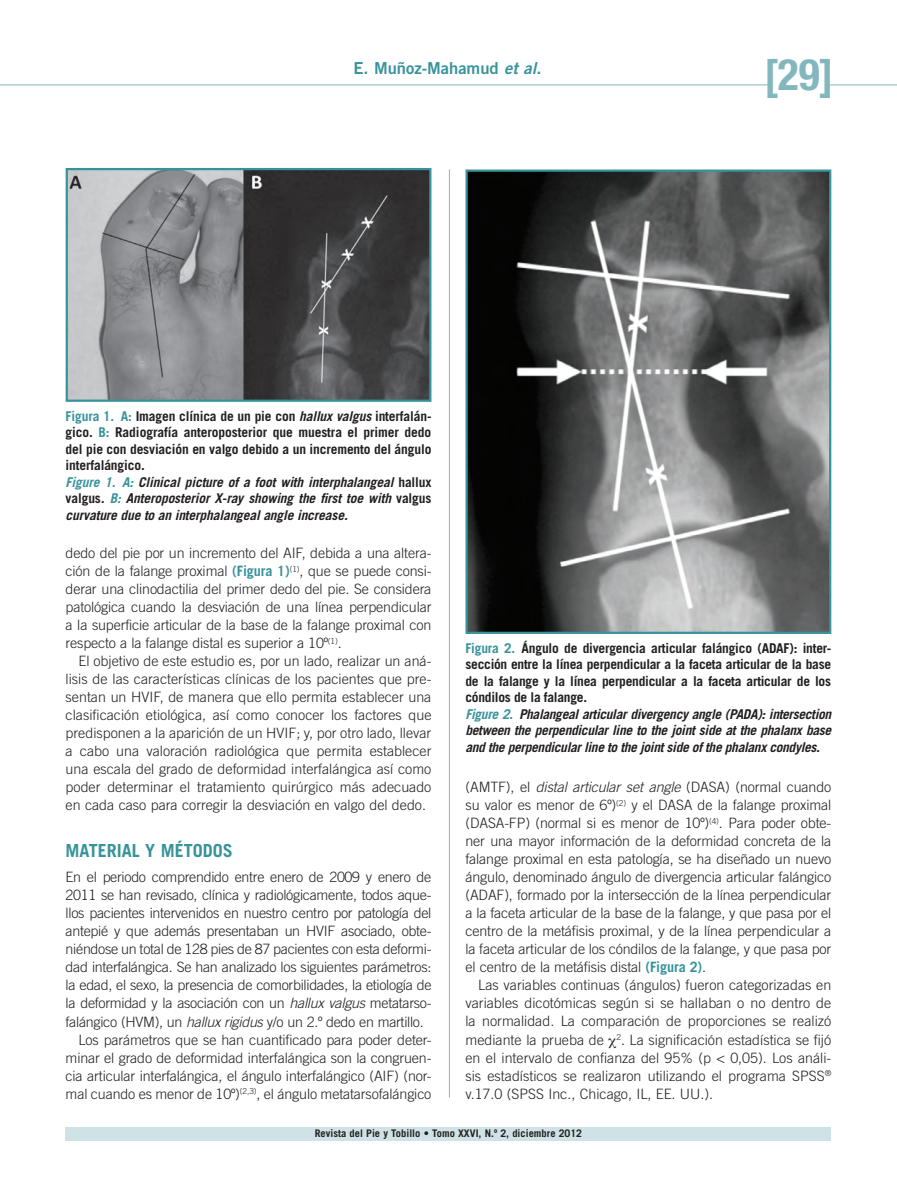
<style>
.page{position:relative;width:897px;height:1193px;background:#fff}
.page>*{position:absolute;margin:0;border:0;box-sizing:border-box;transform-origin:0 0}
.t1{font:700 condensed 43.5px "Helvetica Neue LT Std";color:#82b7bd}
.t2{font:700 18px "Trade Gothic LT Std";color:#37939b}
.t3{font:16.5px "Trade Gothic LT Std Bd 2";color:#37939b}
.t4{font:300 14.25px "Trade Gothic LT Std";letter-spacing:-.01em;color:#231f20}
.t5{font:700 13.5px/16.5px "Trade Gothic LT Std";letter-spacing:-.015em;color:#231f20}
.t6{font:700 10.5px "Trade Gothic LT Std";color:#231f20}
.s1{font-family:"Trade Gothic LT Std Bd 2 Obl"}
.s2{color:#37939b}
.s3{font-style:italic}
.s4{font-style:italic;color:#37939b}
.s5{font-weight:700;color:#37939b}
</style>
<div class="page">
<hr style="left:2px;top:84px;width:769px;height:1px;background:#82b7bd">
<hr style="left:828px;top:84px;width:69px;height:1px;background:#82b7bd">
<div style="left:66px;top:1127px;width:765px;height:13px;background:#cfe3e6"></div>
<img style="left:69px;top:171px;width:359px;height:228px">
<div style="left:66px;top:168px;width:365px;height:234px;border:2px solid #37939b"></div>
<img style="left:468px;top:172px;width:360px;height:459px">
<div style="left:465px;top:169px;width:366px;height:465px;border:2px solid #37939b"></div>
<hr style="left:449px;top:169px;width:1px;height:928px;background:#82b7bd">
<p class="t3" style="left:353px;top:57px;width:190px">E. Muñoz-Mahamud <span class="s1">et al</span>.</p>
<p class="t1" style="left:764px;top:49px;width:71px">[29]</p>
<p class="t5" style="left:66px;top:407px;width:367px"><span class="s2">Figura 1. A:</span> Imagen clínica de un pie con <span class="s3">hallux valgus</span> interfalán&shy;gico. <span class="s2">B:</span> Radiografía anteroposterior que muestra el primer dedo del pie con desviación en valgo debido a un incremento del ángulo interfalángico.<br><span class="s4">Figure 1. A:</span> <span class="s3">Clinical picture of a foot with interphalangeal</span> hallux valgus<span class="s3">.</span> <span class="s4">B:</span> <span class="s3">Anteroposterior X-ray showing the first toe with</span> valgus <span class="s3">curvature due to an interphalangeal angle increase.</span></p>
<p class="t4" style="left:66px;top:544px;width:367px">dedo del pie por un incremento del AIF, debida a una altera-</p>
<p class="t4" style="left:66px;top:562px;width:367px">ción de la falange proximal <span class="s5">(Figura 1)</span><sup>(1)</sup>, que se puede consi-</p>
<p class="t4" style="left:66px;top:580px;width:367px">derar una clinodactilia del primer dedo del pie. Se considera</p>
<p class="t4" style="left:66px;top:598px;width:367px">patológica cuando la desviación de una línea perpendicular</p>
<p class="t4" style="left:66px;top:616px;width:367px">a la superficie articular de la base de la falange proximal con</p>
<p class="t4" style="left:66px;top:634px;width:277px">respecto a la falange distal es superior a 10º<sup>(1)</sup>.</p>
<p class="t4" style="left:78px;top:652px;width:354px">El objetivo de este estudio es, por un lado, realizar un aná-</p>
<p class="t4" style="left:66px;top:670px;width:367px">lisis de las características clínicas de los pacientes que pre-</p>
<p class="t4" style="left:66px;top:688px;width:367px">sentan un HVIF, de manera que ello permita establecer una</p>
<p class="t4" style="left:66px;top:706px;width:367px">clasificación etiológica, así como conocer los factores que</p>
<p class="t4" style="left:66px;top:724px;width:367px">predisponen a la aparición de un HVIF; y, por otro lado, llevar</p>
<p class="t4" style="left:66px;top:742px;width:367px">a cabo una valoración radiológica que permita establecer</p>
<p class="t4" style="left:66px;top:760px;width:367px">una escala del grado de deformidad interfalángica así como</p>
<p class="t4" style="left:66px;top:778px;width:367px">poder determinar el tratamiento quirúrgico más adecuado</p>
<p class="t4" style="left:66px;top:796px;width:362px">en cada caso para corregir la desviación en valgo del dedo.</p>
<p class="t2" style="left:66px;top:839px;width:129px">MATERIAL Y MÉTODO</p>
<p class="t2" style="left:223px;top:839px;width:12px">S</p>
<p class="t4" style="left:66px;top:868px;width:367px">En el periodo comprendido entre enero de 2009 y enero de</p>
<p class="t4" style="left:66px;top:886px;width:367px">2011 se han revisado, clínica y radiológicamente, todos aque-</p>
<p class="t4" style="left:66px;top:904px;width:367px">llos pacientes intervenidos en nuestro centro por patología del</p>
<p class="t4" style="left:66px;top:922px;width:367px">antepié y que además presentaban un HVIF asociado, obte-</p>
<p class="t4" style="left:66px;top:940px;width:367px">niéndose un total de 128 pies de 87 pacientes con esta deformi-</p>
<p class="t4" style="left:66px;top:958px;width:367px">dad interfalángica. Se han analizado los siguientes parámetros:</p>
<p class="t4" style="left:66px;top:976px;width:367px">la edad, el sexo, la presencia de comorbilidades, la etiología de</p>
<p class="t4" style="left:66px;top:994px;width:367px">la deformidad y la asociación con un <span class="s3">hallux valgus</span> metatarso-</p>
<p class="t4" style="left:66px;top:1012px;width:359px">falángico (HVM), un <span class="s3">hallux rigidus</span> y/o un 2.º dedo en martillo.</p>
<p class="t4" style="left:78px;top:1030px;width:354px">Los parámetros que se han cuantificado para poder deter-</p>
<p class="t4" style="left:66px;top:1048px;width:367px">minar el grado de deformidad interfalángica son la congruen-</p>
<p class="t4" style="left:66px;top:1066px;width:367px">cia articular interfalángica, el ángulo interfalángico (AIF) (nor-</p>
<p class="t4" style="left:66px;top:1084px;width:367px">mal cuando es menor de 10º)<sup>(2,3)</sup>, el ángulo metatarsofalángico</p>
<p class="t5" style="left:465px;top:639px;width:367px"><span class="s2">Figura 2.</span> Ángulo de divergencia articular falángico (ADAF): inter&shy;sección entre la línea perpendicular a la faceta articular de la base de la falange y la línea perpendicular a la faceta articular de los cóndilos de la falange.<br><span class="s4">Figure 2.</span> <span class="s3">Phalangeal articular divergency angle (PADA): intersection between the perpendicular line to the joint side at the phalanx base and the perpendicular line to the joint side of the phalanx condyles.</span></p>
<p class="t4" style="left:465px;top:778px;width:367px">(AMTF), el <span class="s3">distal articular set angle</span> (DASA) (normal cuando</p>
<p class="t4" style="left:465px;top:796px;width:367px">su valor es menor de 6º)<sup>(2)</sup> y el DASA de la falange proximal</p>
<p class="t4" style="left:465px;top:814px;width:367px">(DASA-FP) (normal si es menor de 10º)<sup>(4)</sup>. Para poder obte-</p>
<p class="t4" style="left:465px;top:832px;width:367px">ner una mayor información de la deformidad concreta de la</p>
<p class="t4" style="left:465px;top:850px;width:367px">falange proximal en esta patología, se ha diseñado un nuevo</p>
<p class="t4" style="left:465px;top:868px;width:367px">ángulo, denominado ángulo de divergencia articular falángico</p>
<p class="t4" style="left:465px;top:886px;width:367px">(ADAF), formado por la intersección de la línea perpendicular</p>
<p class="t4" style="left:465px;top:904px;width:367px">a la faceta articular de la base de la falange, y que pasa por el</p>
<p class="t4" style="left:465px;top:922px;width:367px">centro de la metáfisis proximal, y de la línea perpendicular a</p>
<p class="t4" style="left:465px;top:940px;width:367px">la faceta articular de los cóndilos de la falange, y que pasa por</p>
<p class="t4" style="left:465px;top:958px;width:242px">el centro de la metáfisis distal <span class="s5">(Figura 2)</span>.</p>
<p class="t4" style="left:478px;top:976px;width:354px">Las variables continuas (ángulos) fueron categorizadas en</p>
<p class="t4" style="left:465px;top:994px;width:367px">variables dicotómicas según si se hallaban o no dentro de</p>
<p class="t4" style="left:465px;top:1012px;width:367px">la normalidad. La comparación de proporciones se realizó</p>
<p class="t4" style="left:465px;top:1030px;width:367px">mediante la prueba de <sup>2</sup>. La significación estadística se fijó</p>
<p class="t4" style="left:465px;top:1048px;width:367px">en el intervalo de confianza del 95% (p &lt; 0,05). Los análi-</p>
<p class="t4" style="left:465px;top:1066px;width:367px">sis estadísticos se realizaron utilizando el programa SPSS<sup>®</sup></p>
<p class="t4" style="left:465px;top:1084px;width:249px">v.17.0 (SPSS Inc., Chicago, IL, EE. UU.).</p>
<p class="t6" style="left:315px;top:1126px;width:269px">Revista del Pie y Tobillo • Tomo XXVI, N.º 2, diciembre 2012</p>
</div>
